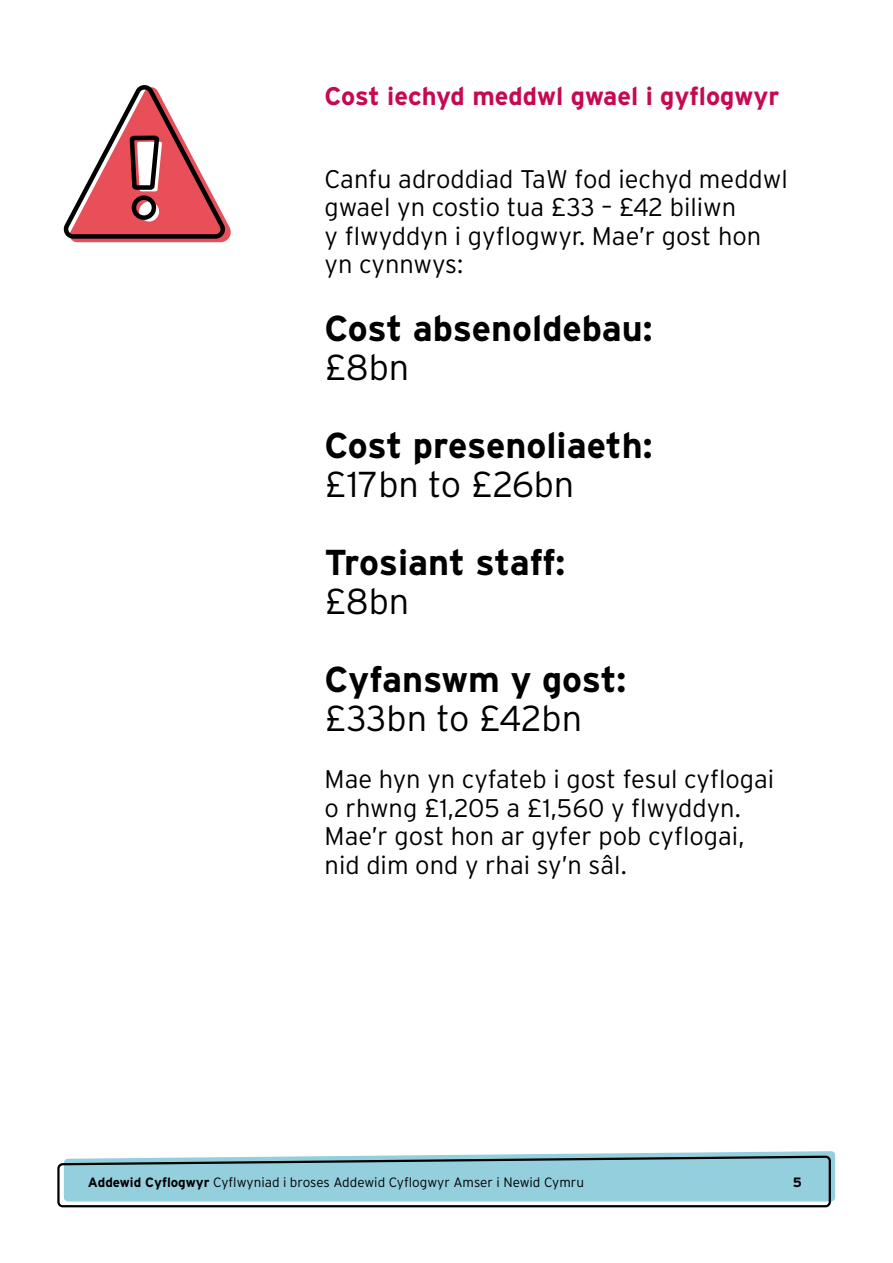
<style>
.page{position:relative;width:893px;height:1263px;background:#fff}
.page>*{position:absolute;margin:0;border:0;box-sizing:border-box;transform-origin:0 0}
.t1{font:700 36px "Interstate";color:#000}
.t2{font:300 36px "Interstate";color:#000}
.t3{font:300 25.5px/28.5px "Interstate";color:#000}
.t4{font:700 25.5px "Interstate";color:#c70852}
.t5{font:300 13.5px "Interstate";color:#000}
.t6{font:700 13.5px "Interstate";color:#000}
.s1{font-weight:700}
</style>
<div class="page">
<svg style="left:57px;top:1151px;width:778px;height:57px;background:#97c5d0"></svg>
<svg style="left:63px;top:85px;width:162px;height:158px"></svg>
<p class="t4" style="left:325px;top:82px;width:456px">Cost iechyd meddwl gwael i gyflogwyr</p>
<p class="t3" style="left:325px;top:164px;width:465px">Canfu adroddiad TaW fod iechyd meddwl gwael yn costio tua £33 – £42 biliwn<br>y flwyddyn i gyflogwyr. Mae’r gost hon yn cynnwys:</p>
<h1 class="t1" style="left:325px;top:308px;width:330px">Cost absenoldebau:</h1>
<h1 class="t2" style="left:325px;top:347px;width:86px">£8bn</h1>
<h1 class="t1" style="left:325px;top:425px;width:329px">Cost presenoliaeth:</h1>
<h1 class="t2" style="left:325px;top:464px;width:251px">£17bn to £26bn</h1>
<h1 class="t1" style="left:325px;top:542px;width:242px">Trosiant staff:</h1>
<h1 class="t2" style="left:325px;top:581px;width:86px">£8bn</h1>
<h1 class="t1" style="left:325px;top:659px;width:303px">Cyfanswm y gost:</h1>
<h1 class="t2" style="left:325px;top:698px;width:259px">£33bn to £42bn</h1>
<p class="t3" style="left:325px;top:764px;width:451px">Mae hyn yn cyfateb i gost fesul cyflogai o rhwng £1,205 a £1,560 y flwyddyn.<br>Mae’r gost hon ar gyfer pob cyflogai, nid dim ond y rhai sy’n sâl.</p>
<p class="t5" style="left:88px;top:1174px;width:498px"><span class="s1">Addewid Cyflogwyr</span> Cyflwyniad i broses Addewid Cyflogwyr Amser i Newid Cymru</p>
<p class="t6" style="left:793px;top:1175px;width:11px">5</p>
</div>
